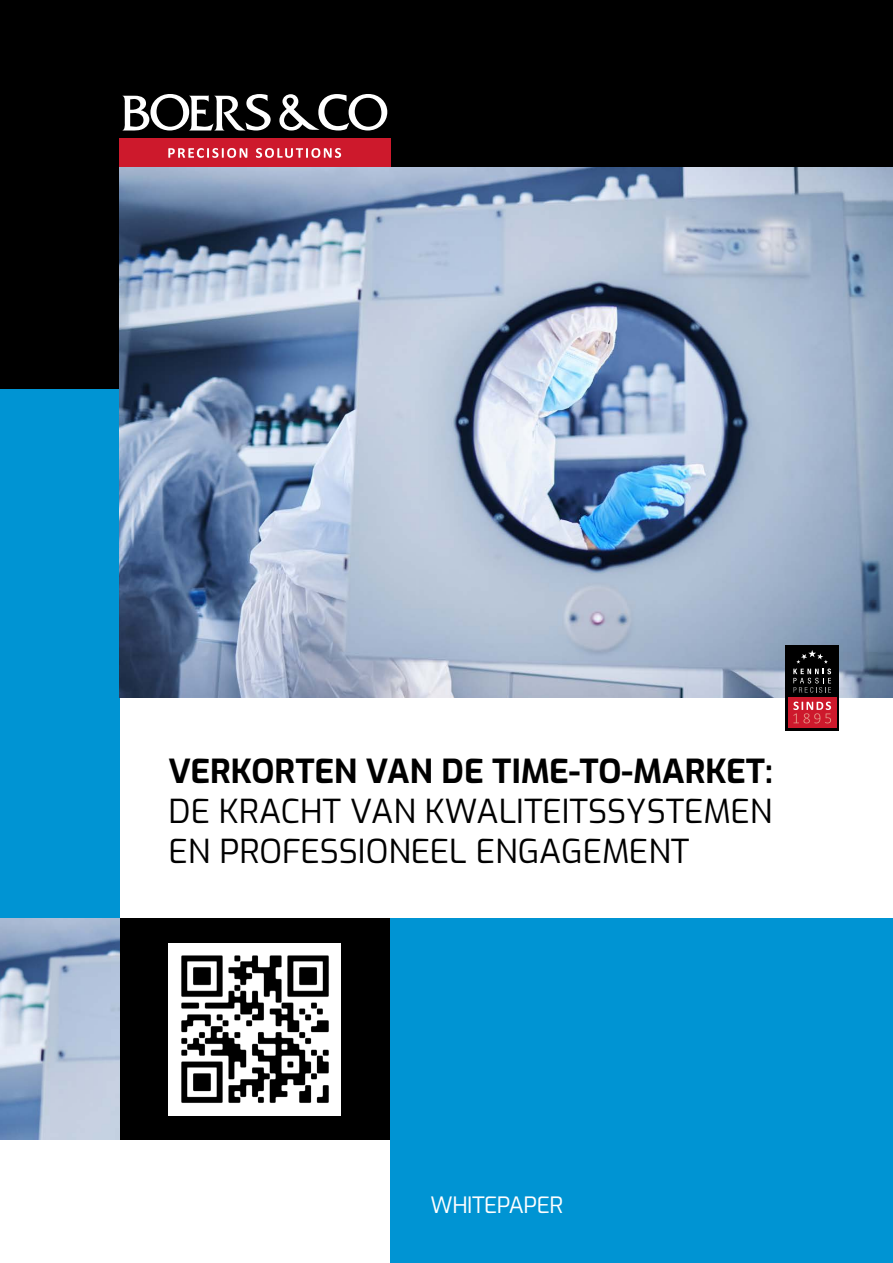
<style>
.page{position:relative;width:893px;height:1263px;background:#fff}
.page>*{position:absolute;margin:0;border:0;box-sizing:border-box;transform-origin:0 0}
.t1{font:33px/39.6px "Exo";color:#000}
.t2{font:700 33px "Exo";color:#000}
.t3{font:22.5px "Exo";letter-spacing:-.02em;color:#fff}
</style>
<div class="page">
<div style="left:0;top:0;width:893px;height:389px;background:#000"></div>
<div style="left:119px;top:138px;width:271px;height:30px;background:#cd192c"></div>
<svg style="left:122px;top:94px;width:149px;height:37px"></svg>
<svg style="left:279px;top:94px;width:108px;height:36px"></svg>
<svg style="left:168px;top:148px;width:79px;height:10px"></svg>
<svg style="left:256px;top:148px;width:85px;height:10px"></svg>
<div style="left:0;top:389px;width:119px;height:529px;background:#0094d3"></div>
<div style="left:119px;top:918px;width:271px;height:222px;background:#000"></div>
<div style="left:390px;top:918px;width:503px;height:345px;background:#0094d3"></div>
<img style="left:119px;top:168px;width:774px;height:529px">
<div style="left:785px;top:645px;width:54px;height:86px;background:#000"></div>
<div style="left:788px;top:697px;width:48px;height:31px;background:#cd192c"></div>
<svg style="left:793px;top:650px;width:38px;height:43px"></svg>
<svg style="left:793px;top:702px;width:38px;height:21px"></svg>
<img style="left:0;top:918px;width:119px;height:222px">
<img style="left:169px;top:943px;width:172px;height:172px">
<p class="t2" style="left:169px;top:746px;width:606px">VERKORTEN VAN DE TIME-TO-MARKET:</p>
<p class="t1" style="left:169px;top:789px;width:605px">DE KRACHT VAN KWALITEITSSYSTEMEN<br>EN PROFESSIONEEL ENGAGEMENT</p>
<p class="t3" style="left:431px;top:1188px;width:134px">WHITEPAPER</p>
</div>
